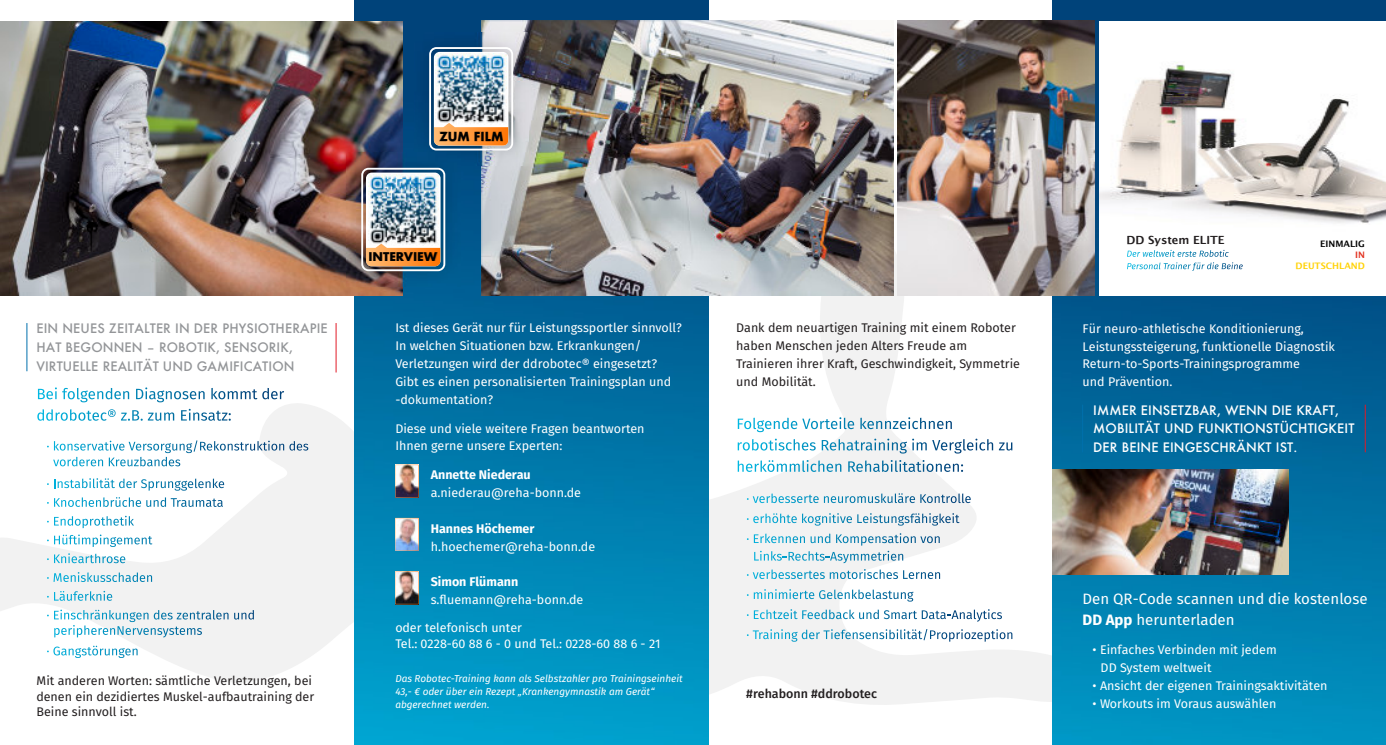
<style>
.page{position:relative;width:1386px;height:745px;background:#fff}
.page>*{position:absolute;margin:0;border:0;box-sizing:border-box;transform-origin:0 0}
.t1{font:15px/21.4px "Fira Sans";color:#fff}
.t2{font:500 12.75px/18.6px "Futura";letter-spacing:.01em;color:#939598}
.t3{font:500 12.75px/18.6px "Futura";letter-spacing:.01em;color:#fff}
.t4{font:12.5px/17.8px "Fira Sans";color:#fff}
.t5{font:12.5px/17.8px "Fira Sans";color:#231f20}
.t6{font:700 12.5px "Fira Sans";color:#fff}
.t7{font:500 12.5px "Fira Sans";color:#231f20}
.t8{font:700 11.88px "Futura";color:#000}
.t9{font:700 11.62px "Futura";color:#000}
.t10{font:700 11.25px "Lucida Grande";color:#231f20}
.t11{font:italic 10px/12.6px "Fira Sans";color:#fff}
.t12{font:700 8.88px "Lucida Grande";color:#ffd205}
.t13{font:700 8.88px "Lucida Grande";color:#000}
.t14{font:700 8.88px "Lucida Grande";color:#e23422}
.s1{font-weight:700}
</style>
<div class="page">
<svg style="left:0;top:231px;width:1052px;height:474px"></svg>
<img style="left:354px;top:0;width:355px;height:744px">
<img style="left:1052px;top:0;width:333px;height:744px">
<img style="left:481px;top:20px;width:413px;height:275px">
<hr style="left:26px;top:323px;width:1px;height:48px;background:#0070ac">
<hr style="left:335px;top:323px;width:1px;height:49px;background:#e11a27">
<hr style="left:1082px;top:404px;width:1px;height:48px;background:#0070ac">
<hr style="left:1364px;top:404px;width:1px;height:48px;background:#e11a27">
<img style="left:898px;top:21px;width:196px;height:274px">
<div style="left:1099px;top:21px;width:286px;height:274px;background:#fff"></div>
<img style="left:1099px;top:62px;width:286px;height:161px">
<img style="left:1052px;top:469px;width:236px;height:104px">
<svg style="left:1127px;top:250px;width:101px;height:6px"></svg>
<svg style="left:1127px;top:262px;width:115px;height:9px"></svg>
<svg style="left:38px;top:387px;width:91px;height:15px"></svg>
<svg style="left:136px;top:387px;width:69px;height:15px"></svg>
<svg style="left:211px;top:387px;width:73px;height:12px"></svg>
<svg style="left:37px;top:409px;width:137px;height:11px"></svg>
<svg style="left:181px;top:408px;width:50px;height:12px"></svg>
<svg style="left:47px;top:440px;width:261px;height:26px"></svg>
<svg style="left:47px;top:478px;width:177px;height:12px"></svg>
<svg style="left:47px;top:497px;width:176px;height:9px"></svg>
<svg style="left:47px;top:515px;width:87px;height:13px"></svg>
<svg style="left:47px;top:534px;width:105px;height:12px"></svg>
<svg style="left:47px;top:553px;width:78px;height:10px"></svg>
<svg style="left:47px;top:571px;width:105px;height:10px"></svg>
<svg style="left:47px;top:590px;width:65px;height:10px"></svg>
<svg style="left:234px;top:609px;width:20px;height:10px"></svg>
<svg style="left:47px;top:609px;width:181px;height:28px"></svg>
<svg style="left:47px;top:645px;width:91px;height:12px"></svg>
<svg style="left:737px;top:417px;width:117px;height:15px"></svg>
<svg style="left:860px;top:417px;width:91px;height:12px"></svg>
<svg style="left:737px;top:438px;width:78px;height:12px"></svg>
<svg style="left:821px;top:438px;width:105px;height:15px"></svg>
<svg style="left:932px;top:438px;width:80px;height:15px"></svg>
<svg style="left:737px;top:459px;width:104px;height:12px"></svg>
<svg style="left:848px;top:459px;width:115px;height:12px"></svg>
<svg style="left:747px;top:493px;width:71px;height:9px"></svg>
<svg style="left:824px;top:493px;width:146px;height:9px"></svg>
<svg style="left:747px;top:513px;width:49px;height:9px"></svg>
<svg style="left:802px;top:513px;width:157px;height:12px"></svg>
<svg style="left:747px;top:533px;width:193px;height:45px"></svg>
<svg style="left:747px;top:588px;width:166px;height:13px"></svg>
<svg style="left:754px;top:608px;width:248px;height:13px"></svg>
<svg style="left:747px;top:628px;width:265px;height:13px"></svg>
<svg style="left:395px;top:464px;width:23px;height:33px"></svg>
<svg style="left:395px;top:517px;width:23px;height:33px"></svg>
<svg style="left:395px;top:571px;width:23px;height:33px"></svg>
<img style="left:0;top:22px;width:402px;height:273px">
<img style="left:414px;top:32px;width:114px;height:133px">
<div style="left:434px;top:52px;width:74px;height:94px;background:#fff;border-radius:6px"></div>
<svg style="left:434px;top:124px;width:74px;height:22px"></svg>
<img style="left:436px;top:54px;width:70px;height:70px">
<img style="left:346px;top:153px;width:114px;height:133px">
<div style="left:366px;top:172px;width:74px;height:94px;background:#fff;border-radius:6px"></div>
<svg style="left:366px;top:245px;width:74px;height:21px"></svg>
<img style="left:368px;top:174px;width:70px;height:71px">
<div style="left:429px;top:47px;width:84px;height:103px;border:2px solid #fff;border-radius:6px"></div>
<div style="left:361px;top:168px;width:84px;height:103px;border:2px solid #fff;border-radius:6px"></div>
<img style="left:439px;top:132px;width:64px;height:9px">
<img style="left:369px;top:252px;width:68px;height:9px">
<p class="t8" style="left:439px;top:131px;width:65px">ZUM FILM</p>
<p class="t2" style="left:36px;top:320px;width:293px">EIN NEUES ZEITALTER IN DER PHYSIOTHERAPIE<br>HAT BEGONNEN – ROBOTIK, SENSORIK,<br>VIRTUELLE REALITÄT UND GAMIFICATION</p>
<p class="t5" style="left:36px;top:672px;width:279px;line-height:15.9px">Mit anderen Worten: sämtliche Verletzungen, bei denen ein dezidiertes Muskel-aufbautraining der<br>Beine sinnvoll ist.</p>
<p class="t9" style="left:368px;top:251px;width:70px">INTERVIEW</p>
<p class="t4" style="left:395px;top:320px;width:288px">Ist dieses Gerät nur für Leistungssportler sinnvoll?<br>In welchen Situationen bzw. Erkrankungen/ Verletzungen wird der ddrobotec® eingesetzt?<br>Gibt es einen personalisierten Trainingsplan und -dokumentation?</p>
<p class="t4" style="left:395px;top:420px;width:251px">Diese und viele weitere Fragen beantworten<br>Ihnen gerne unsere Experten:</p>
<p class="t6" style="left:431px;top:469px;width:101px">Annette Niederau</p>
<p class="t4" style="left:431px;top:484px;width:152px">a.niederau@reha-bonn.de</p>
<p class="t6" style="left:431px;top:522px;width:105px">Hannes Höchemer</p>
<p class="t4" style="left:431px;top:538px;width:166px">h.hoechemer@reha-bonn.de</p>
<p class="t6" style="left:431px;top:576px;width:89px">Simon Flümann</p>
<p class="t4" style="left:431px;top:591px;width:154px">s.fluemann@reha-bonn.de</p>
<p class="t4" style="left:395px;top:620px;width:267px;line-height:15.8px">oder telefonisch unter<br>Tel.: 0228-60 88 6 - 0 und Tel.: 0228-60 88 6 - 21</p>
<p class="t11" style="left:395px;top:672px;width:289px">Das Robotec-Training kann als Selbstzahler pro Trainingseinheit<br>43,- € oder über ein Rezept „Krankengymnastik am Gerät“ abgerechnet werden.</p>
<p class="t5" style="left:736px;top:320px;width:285px">Dank dem neuartigen Training mit einem Roboter haben Menschen jeden Alters Freude am Trainieren ihrer Kraft, Geschwindigkeit, Symmetrie und Mobilität.</p>
<p class="t7" style="left:746px;top:687px;width:132px">#rehabonn #ddrobotec</p>
<p class="t10" style="left:1126px;top:235px;width:100px">DD System ELITE</p>
<p class="t13" style="left:1320px;top:240px;width:46px">EINMALIG</p>
<p class="t14" style="left:1355px;top:250px;width:11px">IN</p>
<p class="t12" style="left:1295px;top:261px;width:71px">DEUTSCHLAND</p>
<p class="t4" style="left:1082px;top:320px;width:254px">Fü r neuro-athletische Konditionierung, Leistungssteigerung, funktionelle Diagnostik Return-to-Sports-Trainingsprogramme<br>und Prävention.</p>
<p class="t3" style="left:1093px;top:401px;width:263px">IMMER EINSETZBAR, WENN DIE KRAFT,<br>MOBILITÄT UND FUNKTIONSTÜCHTIGKEIT<br>DER BEINE EINGESCHRÄNKT IST.</p>
<p class="t1" style="left:1082px;top:588px;width:286px">Den QR-Code scannen und die kostenlose<br><span class="s1">DD App</span> herunterladen</p>
<p class="t4" style="left:1100px;top:641px;width:178px;text-indent:-8px">• Einfaches Verbinden mit jedem<br>DD System weltweit</p>
<p class="t4" style="left:1092px;top:677px;width:236px">• Ansicht der eigenen Trainingsaktivitäten</p>
<p class="t4" style="left:1092px;top:694px;width:185px">• Workouts im Voraus auswählen</p>
</div>
